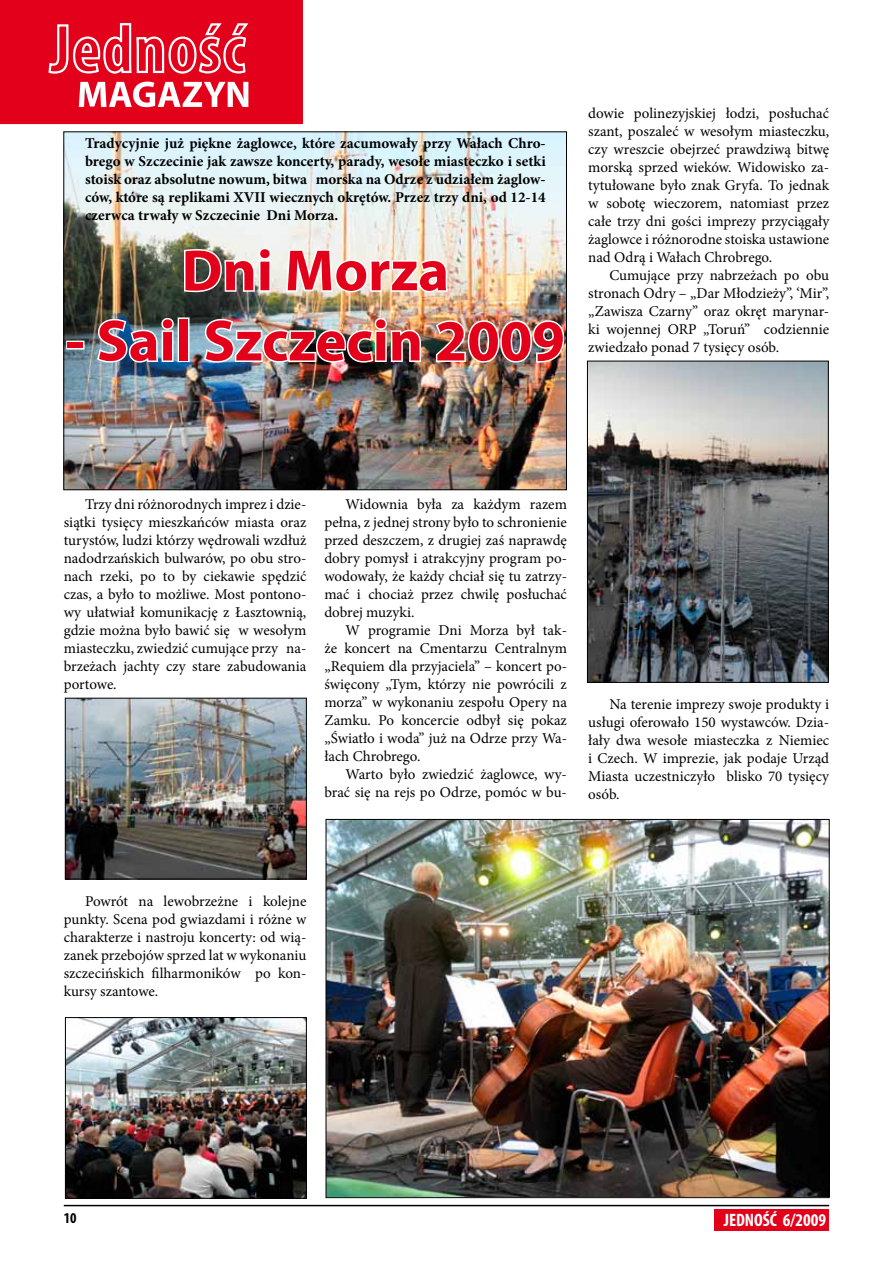
<style>
.page{position:relative;width:893px;height:1263px;background:#fff}
.page>*{position:absolute;margin:0;border:0;box-sizing:border-box;transform-origin:0 0}
.t1{font:700 58.5px "Myriad Pro";color:#e2001a}
.t2{font:700 condensed 18px "Myriad Pro";color:#fff}
.t3{font:15px/18px "Minion Pro";color:#000;text-align:justify}
.t4{font:700 15px/18px "Minion Pro";color:#000;text-align:justify}
.t5{font:700 condensed 15px "Myriad Pro";color:#000}
</style>
<div class="page">
<div style="left:714px;top:1209px;width:115px;height:21px;background:#e2001a"></div>
<hr style="left:64px;top:1205px;width:765px;height:1px;background:#000">
<img style="left:65px;top:133px;width:500px;height:355px">
<svg style="left:0;top:0;width:303px;height:124px"></svg>
<svg style="left:182px;top:246px;width:91px;height:48px"></svg>
<svg style="left:284px;top:248px;width:166px;height:46px"></svg>
<div style="left:66px;top:341px;width:19px;height:9px;border:3px solid #fff"></div>
<img style="left:95px;top:316px;width:80px;height:48px">
<div style="left:178px;top:317px;width:12px;height:45px;border:3px solid #fff"></div>
<img style="left:202px;top:316px;width:221px;height:48px">
<img style="left:433px;top:319px;width:133px;height:45px">
<img style="left:67px;top:700px;width:238px;height:177px">
<div style="left:65px;top:698px;width:242px;height:181px;border:1px solid #000"></div>
<img style="left:328px;top:821px;width:500px;height:375px">
<img style="left:67px;top:1019px;width:238px;height:178px">
<div style="left:65px;top:1017px;width:242px;height:182px;border:1px solid #000"></div>
<img style="left:589px;top:363px;width:238px;height:318px">
<div style="left:587px;top:361px;width:242px;height:322px;border:1px solid #000"></div>
<p class="t4" style="left:85px;top:134px;width:462px">Tradycyjnie już piękne żaglowce, które zacumowały przy Wałach Chro&shy;brego w Szczecinie jak zawsze koncerty, parady, wesołe miasteczko i setki stoisk oraz absolutne nowum, bitwa morska na Odrze z udziałem żaglow&shy;ców, które są replikami XVII wiecznych okrętów. Przez trzy dni, od 12-14 czerwca trwały w Szczecinie Dni Morza.</p>
<h1 class="t1" style="left:182px;top:232px;width:269px">Dni Morza</h1>
<h1 class="t1" style="left:66px;top:303px;width:500px">- Sail Szczecin 2009</h1>
<p class="t3" style="left:588px;top:104px;width:242px">dowie polinezyjskiej łodzi, posłuchać szant, poszaleć w wesołym miasteczku, czy wreszcie obejrzeć prawdziwą bitwę morską sprzed wieków. Widowisko za&shy;tytułowane było znak Gryfa. To jednak w sobotę wieczorem, natomiast przez całe trzy dni gości imprezy przyciągały żaglowce i różnorodne stoiska ustawione nad Odrą i Wałach Chrobrego.</p>
<p class="t3" style="left:588px;top:266px;width:242px;text-indent:21px">Cumujące przy nabrzeżach po obu stronach Odry – „Dar Młodzieży”, ‘Mir”, „Zawisza Czarny” oraz okręt marynar&shy;ki wojennej ORP „Toruń” codziennie zwiedzało ponad 7 tysięcy osób.</p>
<p class="t3" style="left:64px;top:495px;width:244px;text-indent:21px">Trzy dni różnorodnych imprez i dzie&shy;siątki tysięcy mieszkańców miasta oraz turystów, ludzi którzy wędrowali wzdłuż nadodrzańskich bulwarów, po obu stro&shy;nach rzeki, po to by ciekawie spędzić czas, a było to możliwe. Most pontono&shy;wy ułatwiał komunikację z Łasztownią, gdzie można było bawić się w wesołym miasteczku, zwiedzić cumujące przy na&shy;brzeżach jachty czy stare zabudowania portowe.</p>
<p class="t3" style="left:324px;top:495px;width:244px;text-indent:21px">Widownia była za każdym razem pełna, z jednej strony było to schronienie przed deszczem, z drugiej zaś naprawdę dobry pomysł i atrakcyjny program po&shy;wodowały, że każdy chciał się tu zatrzy&shy;mać i chociaż przez chwilę posłuchać dobrej muzyki.</p>
<p class="t3" style="left:324px;top:621px;width:244px;text-indent:21px">W programie Dni Morza był tak&shy;że koncert na Cmentarzu Centralnym „Requiem dla przyjaciela” – koncert po&shy;święcony „Tym, którzy nie powrócili z morza” w wykonaniu zespołu Opery na Zamku. Po koncercie odbył się pokaz „Światło i woda” już na Odrze przy Wa&shy;łach Chrobrego.</p>
<p class="t3" style="left:324px;top:765px;width:244px;text-align:right">Warto było zwiedzić żaglowce, wy&shy;brać się na rejs po Odrze, pomóc w bu-</p>
<p class="t3" style="left:588px;top:695px;width:242px;text-indent:21px">Na terenie imprezy swoje produkty i usługi oferowało 150 wystawców. Dzia&shy;łały dwa wesołe miasteczka z Niemiec i Czech. W imprezie, jak podaje Urząd Miasta uczestniczyło blisko 70 tysięcy osób.</p>
<p class="t3" style="left:64px;top:892px;width:244px;text-indent:21px">Powrót na lewobrzeżne i kolejne punkty. Scena pod gwiazdami i różne w charakterze i nastroju koncerty: od wią&shy;zanek przebojów sprzed lat w wykonaniu szczecińskich filharmoników po kon&shy;kursy szantowe.</p>
<p class="t5" style="left:64px;top:1209px;width:14px">10</p>
<p class="t2" style="left:724px;top:1208px;width:104px">JEDNOŚĆ 6/2009</p>
</div>
